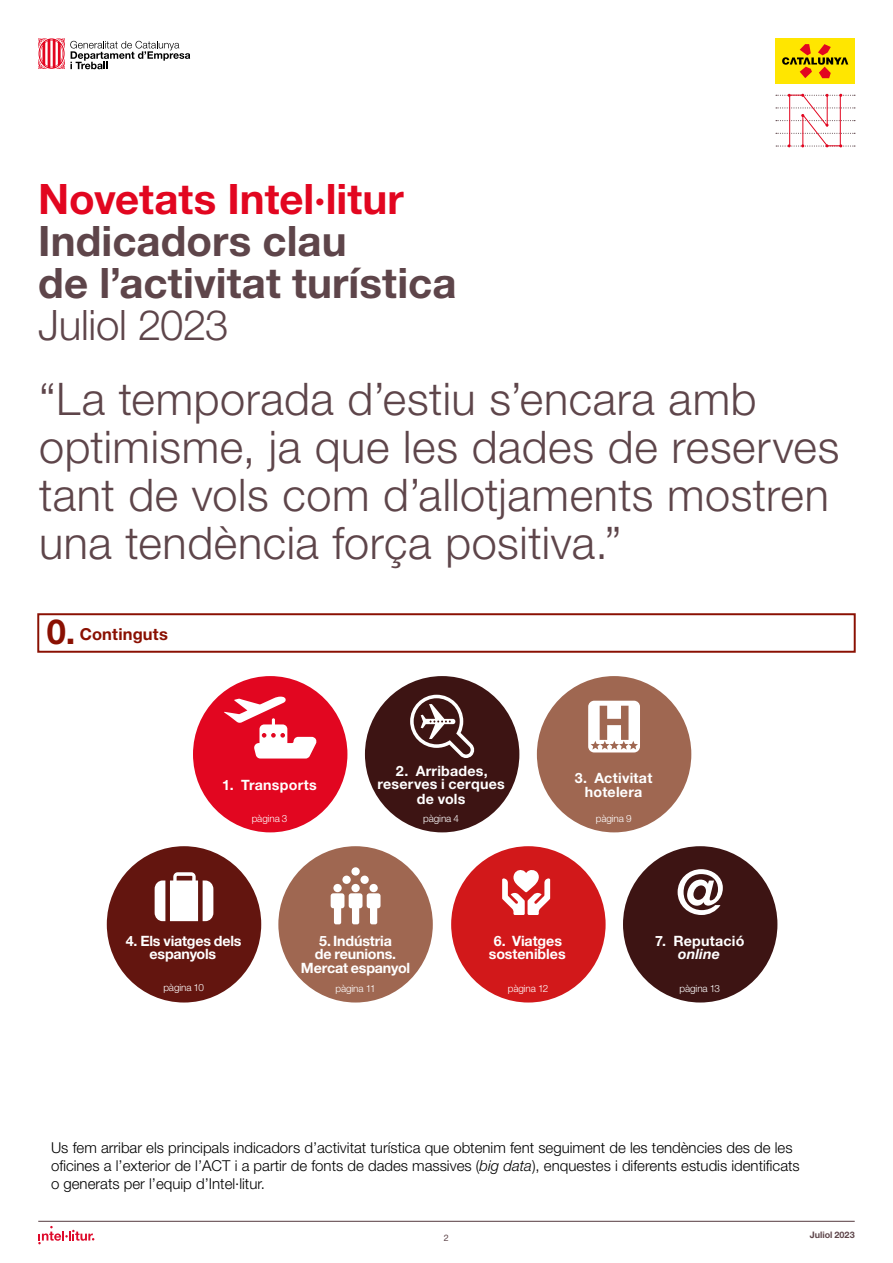
<style>
.page{position:relative;width:893px;height:1263px;background:#fff}
.page>*{position:absolute;margin:0;border:0;box-sizing:border-box;transform-origin:0 0}
.t1{font:300 45px/48px "Helvetica Neue LT Std";letter-spacing:.015em;color:#5e454a}
.t2{font:700 42px/42px "Helvetica Neue LT Std";color:#5e454a}
.t3{font:700 16.5px "Helvetica Neue LT Std";letter-spacing:.01em;color:#8a1002}
.Text_apartat_0{font:300 15px/18px "Helvetica Neue LT Std";color:#000}
.Índex{font:700 14.25px/13.5px "Helvetica Neue LT Std";letter-spacing:-.005em;color:#fff;text-align:center}
.Índex-2{font:700 14.25px/13.5px "Helvetica Neue LT Std";letter-spacing:.015em;color:#fff;text-align:center}
.Índex-3{font:700 14.25px "Helvetica Neue LT Std";letter-spacing:.02em;color:#fff}
.Índex-4{font:300 9.9px "Helvetica Neue LT Std";letter-spacing:-.01em;color:#fff}
.t4{font:700 9px "Helvetica Neue LT Std";color:#5e454a}
.t5{font:9px "Helvetica Neue LT Std";color:#5e454a}
.s1{color:#e20620}
.s2{font-weight:300}
.s3{font-size:34.5px}
.s4{font-style:italic}
</style>
<div class="page">
<hr style="left:38px;top:1221px;width:817px;height:1px;background:#5e454a">
<div style="left:776px;top:38px;width:79px;height:46px;background:#ffe600"></div>
<svg style="left:782px;top:44px;width:66px;height:34px"></svg>
<svg style="left:776px;top:94px;width:79px;height:53px"></svg>
<svg style="left:38px;top:38px;width:152px;height:31px"></svg>
<svg style="left:38px;top:1226px;width:56px;height:18px"></svg>
<div style="left:451px;top:846px;width:155px;height:156px;background:#d2181a;border-radius:50%"></div>
<svg style="left:502px;top:870px;width:48px;height:45px"></svg>
<div style="left:623px;top:846px;width:154px;height:156px;background:#3d1413;border-radius:50%"></div>
<svg style="left:678px;top:869px;width:45px;height:46px"></svg>
<div style="left:193px;top:676px;width:154px;height:156px;background:#e20620;border-radius:50%"></div>
<svg style="left:224px;top:696px;width:93px;height:62px"></svg>
<div style="left:537px;top:676px;width:154px;height:156px;background:#9f6751;border-radius:50%"></div>
<div style="left:588px;top:701px;width:52px;height:51px;background:#fff;border-radius:6px"></div>
<svg style="left:591px;top:706px;width:47px;height:44px"></svg>
<div style="left:365px;top:676px;width:154px;height:156px;background:#3d1413;border-radius:50%"></div>
<svg style="left:410px;top:695px;width:65px;height:63px"></svg>
<div style="left:107px;top:846px;width:154px;height:156px;background:#63150f;border-radius:50%"></div>
<svg style="left:155px;top:872px;width:58px;height:49px"></svg>
<div style="left:278px;top:846px;width:155px;height:156px;background:#9f6751;border-radius:50%"></div>
<div style="left:333px;top:884px;width:9px;height:8px;background:#fff;border-radius:50%"></div>
<div style="left:351px;top:884px;width:9px;height:8px;background:#fff;border-radius:50%"></div>
<div style="left:369px;top:884px;width:9px;height:8px;background:#fff;border-radius:50%"></div>
<svg style="left:331px;top:893px;width:50px;height:31px"></svg>
<div style="left:351px;top:867px;width:9px;height:8px;background:#fff;border-radius:50%"></div>
<div style="left:342px;top:875px;width:9px;height:9px;background:#fff;border-radius:50%"></div>
<div style="left:360px;top:875px;width:9px;height:9px;background:#fff;border-radius:50%"></div>
<div style="left:37px;top:613px;width:819px;height:40px;border:2px solid #8a1002"></div>
<h2 class="t2" style="left:38px;top:177px;width:420px"><span class="s1">Novetats Intel·litur<br></span>Indicadors clau<br>de l’activitat turística<br><span class="s2">Juliol 2023</span></h2>
<h2 class="t1" style="left:39px;top:374px;width:802px">“La temporada d’estiu s’encara amb optimisme, ja que les dades de reserves tant de vols com d’allotjaments mostren una tendència força positiva.”</h2>
<h3 class="t3" style="left:47px;top:623px;width:123px"><span class="s3">0.</span> Continguts</h3>
<p class="Índex-3" style="left:222px;top:776px;width:96px">1. Transports</p>
<p class="Índex-4" style="left:252px;top:813px;width:37px">pàgina 3</p>
<p class="Índex-2" style="left:377px;top:763px;width:129px">2. Arribades, reserves i cerques</p>
<p class="Índex" style="left:417px;top:792px;width:50px">de vols</p>
<p class="Índex-4" style="left:423px;top:812px;width:37px">pàgina 4</p>
<p class="Índex-2" style="left:575px;top:771px;width:79px">3. Activitat hotelera</p>
<p class="Índex-4" style="left:596px;top:813px;width:37px">pàgina 9</p>
<p class="Índex" style="left:126px;top:934px;width:117px">4. Els viatges dels espanyols</p>
<p class="Índex-4" style="left:163px;top:982px;width:42px">pàgina 10</p>
<p class="Índex" style="left:301px;top:934px;width:111px">5. Indústria<br>de reunions.<br>Mercat espanyol</p>
<p class="Índex-4" style="left:335px;top:983px;width:42px">pàgina 11</p>
<p class="Índex" style="left:489px;top:934px;width:78px">6. Viatges sostenibles</p>
<p class="Índex-4" style="left:508px;top:982px;width:42px">pàgina 12</p>
<p class="Índex-2" style="left:655px;top:934px;width:91px">7. Reputació <span class="s4">online</span></p>
<p class="Índex-4" style="left:680px;top:982px;width:42px">pàgina 13</p>
<p class="Text_apartat_0" style="left:51px;top:1138px;width:750px">Us fem arribar els principals indicadors d’activitat turística que obtenim fent seguiment de les tendències des de les oficines a l’exterior de l’ACT i a partir de fonts de dades massives (<span class="s4">big data</span>), enquestes i diferents estudis identificats o generats per l’equip d’Intel·litur.</p>
<p class="t5" style="left:444px;top:1232px;width:7px">2</p>
<p class="t4" style="left:810px;top:1229px;width:46px">Juliol 2023</p>
</div>
